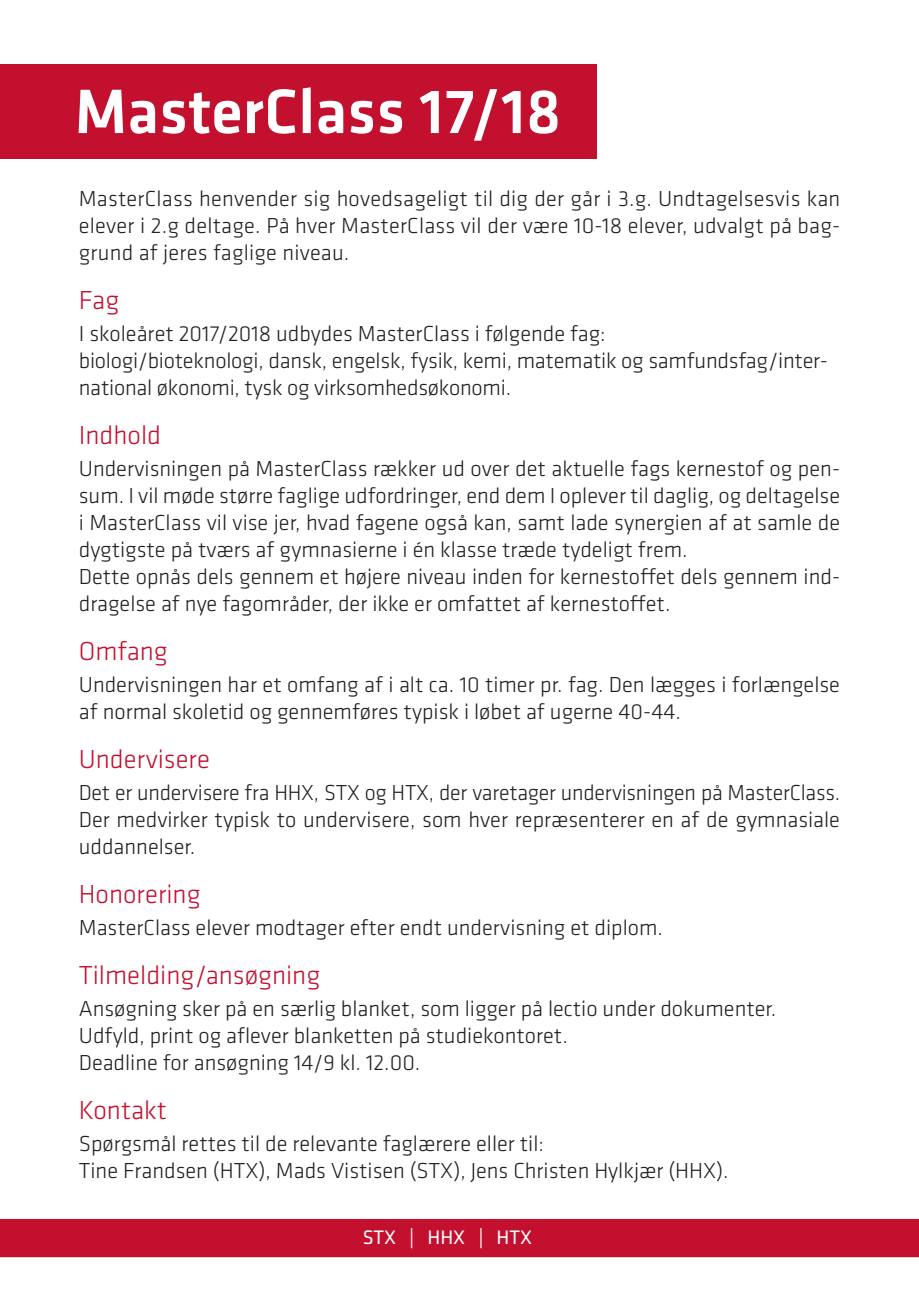
<style>
.page{position:relative;width:919px;height:1314px;background:#fff}
.page>*{position:absolute;margin:0;border:0;box-sizing:border-box;transform-origin:0 0}
.t1{font:500 65.02px "Klavika";color:#fff}
.Mellemrubrik{font:300 27px "Klavika";color:#c3102f}
.Brød{font:300 22.5px/27px "Klavika";color:#231f20;text-align:justify}
.Mellemrubrik-2{font:300 22.5px/27px "Klavika";color:#231f20}
.t2{font:20.25px "Klavika";color:#fff}
</style>
<div class="page">
<div style="left:0;top:1219px;width:918px;height:38px;background:#c3102f"></div>
<div style="left:0;top:64px;width:596px;height:94px;background:#c3102f"></div>
<p class="t1" style="left:74px;top:76px;width:488px">MasterClass 17/18</p>
<p class="Brød" style="left:79px;top:185px;width:762px">MasterClass henvender sig hovedsageligt til dig der går i 3.g. Undtagelsesvis kan elever i 2.g deltage. På hver MasterClass vil der være 10-18 elever, udvalgt på bag&shy;grund af jeres faglige niveau.</p>
<p class="Mellemrubrik" style="left:79px;top:285px;width:42px">Fag</p>
<p class="Brød" style="left:79px;top:320px;width:528px">I skoleåret 2017/2018 udbydes MasterClass i følgende fag:</p>
<p class="Brød" style="left:79px;top:347px;width:750px">biologi/bioteknologi, dansk, engelsk, fysik, kemi, matematik og samfundsfag/inter&shy;national økonomi, tysk og virksomhedsøkonomi.</p>
<p class="Mellemrubrik" style="left:79px;top:420px;width:84px">Indhold</p>
<p class="Brød" style="left:79px;top:455px;width:762px">Undervisningen på MasterClass rækker ud over det aktuelle fags kernestof og pen&shy;sum. I vil møde større faglige udfordringer, end dem I oplever til daglig, og deltagelse i MasterClass vil vise jer, hvad fagene også kan, samt lade synergien af at samle de dygtigste på tværs af gymnasierne i én klasse træde tydeligt frem.</p>
<p class="Brød" style="left:79px;top:563px;width:762px">Dette opnås dels gennem et højere niveau inden for kernestoffet dels gennem ind&shy;dragelse af nye fagområder, der ikke er omfattet af kernestoffet.</p>
<p class="Mellemrubrik" style="left:79px;top:636px;width:90px">Omfang</p>
<p class="Brød" style="left:79px;top:671px;width:762px">Undervisningen har et omfang af i alt ca. 10 timer pr. fag. Den lægges i forlængelse af normal skoletid og gennemføres typisk i løbet af ugerne 40-44.</p>
<p class="Mellemrubrik" style="left:79px;top:744px;width:133px">Undervisere</p>
<p class="Brød" style="left:79px;top:779px;width:762px">Det er undervisere fra HHX, STX og HTX, der varetager undervisningen på MasterClass.<br>Der medvirker typisk to undervisere, som hver repræsenterer en af de gymnasiale uddannelser.</p>
<p class="Mellemrubrik" style="left:79px;top:879px;width:123px">Honorering</p>
<p class="Brød" style="left:79px;top:914px;width:585px">MasterClass elever modtager efter endt undervisning et diplom.</p>
<p class="Mellemrubrik" style="left:79px;top:960px;width:243px">Tilmelding/ansøgning</p>
<p class="Mellemrubrik-2" style="left:79px;top:995px;width:699px">Ansøgning sker på en særlig blanket, som ligger på lectio under dokumenter.<br>Udfyld, print og aflever blanketten på studiekontoret.</p>
<p class="Mellemrubrik-2" style="left:79px;top:1049px;width:343px">Deadline for ansøgning 14/9 kl. 12.00.</p>
<p class="Mellemrubrik" style="left:79px;top:1095px;width:89px">Kontakt</p>
<p class="Brød" style="left:79px;top:1130px;width:466px">Spørgsmål rettes til de relevante faglærere eller til:</p>
<p class="Brød" style="left:79px;top:1157px;width:651px">Tine Frandsen (HTX), Mads Vistisen (STX), Jens Christen Hylkjær (HHX).</p>
<p class="t2" style="left:362px;top:1226px;width:171px">STX | HHX | HTX</p>
</div>
